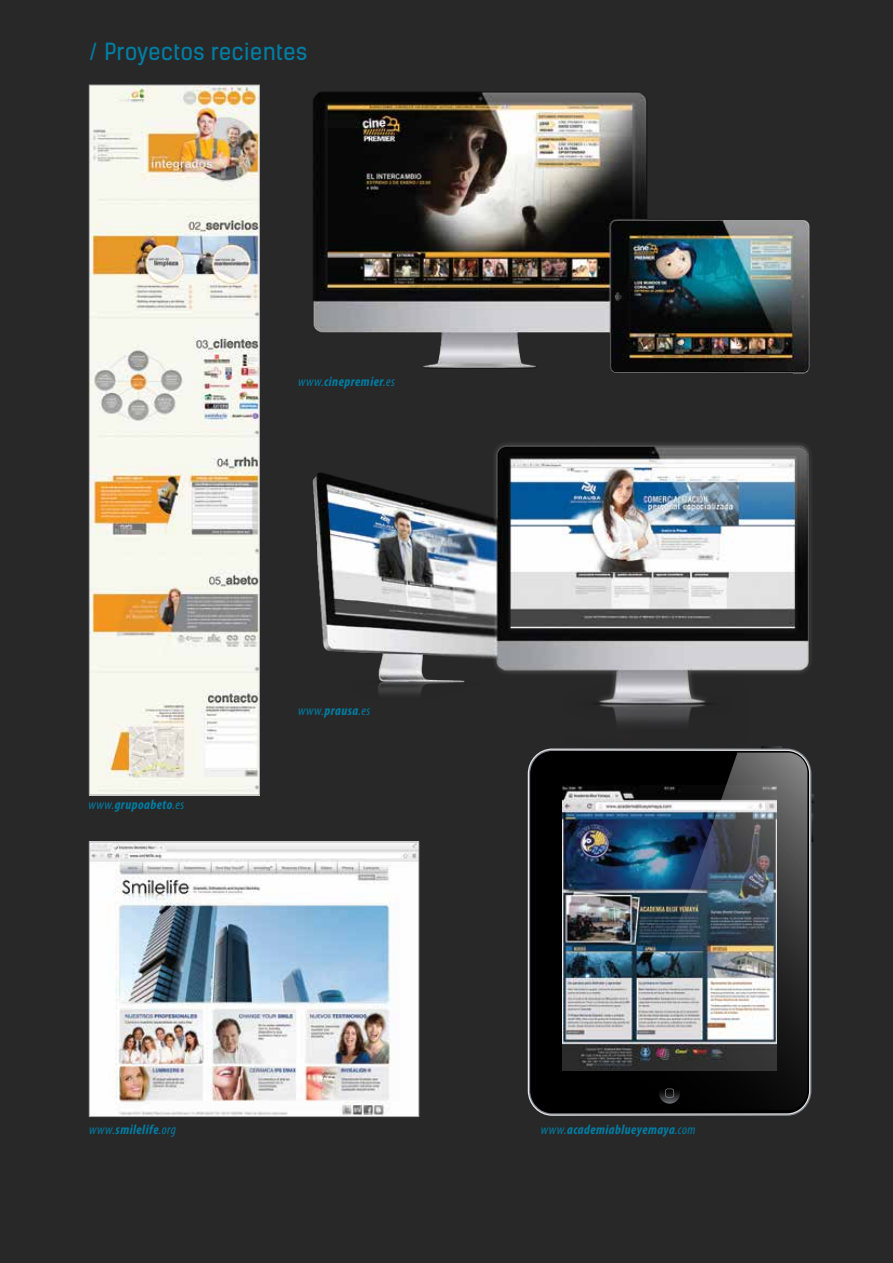
<style>
.page{position:relative;width:893px;height:1263px;background:#292829}
.page>*{position:absolute;margin:0;border:0;box-sizing:border-box;transform-origin:0 0}
.t1{font:22.5px "Kelson Sans";letter-spacing:.025em;color:#007ea4}
.t2{font:italic 700 condensed 13.5px "Myriad Pro";letter-spacing:.035em;color:#007ea4}
.t3{font:italic condensed 13.5px "Myriad Pro";color:#007ea4}
.s1{font-weight:400}
.s2{font-weight:700}
</style>
<div class="page">
<img style="left:91px;top:87px;width:167px;height:706px">
<img style="left:313px;top:91px;width:497px;height:283px">
<svg style="left:811px;top:813px;width:2px;height:29px"></svg>
<svg style="left:761px;top:746px;width:20px;height:2px"></svg>
<div style="left:530px;top:751px;width:279px;height:362px;background:#000;border-radius:22px"></div>
<img style="left:563px;top:785px;width:51px;height:285px">
<img style="left:614px;top:753px;width:193px;height:357px">
<img style="left:312px;top:443px;width:499px;height:280px">
<img style="left:91px;top:844px;width:326px;height:271px">
<div style="left:89px;top:85px;width:171px;height:710px;border:1px solid #a7a9ac"></div>
<div style="left:89px;top:842px;width:330px;height:275px;border:1px solid #a7a9ac"></div>
<h1 class="t1" style="left:89px;top:38px;width:219px">/ Proyectos recientes</h1>
<p class="t2" style="left:298px;top:373px;width:98px"><span class="s1">www.</span>cinepremier<span class="s1">.es</span></p>
<p class="t2" style="left:88px;top:796px;width:97px"><span class="s1">www.</span>grupoabeto<span class="s1">.es</span></p>
<p class="t3" style="left:298px;top:702px;width:74px">www.<span class="s2">prausa</span>.es</p>
<p class="t2" style="left:89px;top:1121px;width:88px"><span class="s1">www.</span>smilelife<span class="s1">.org</span></p>
<p class="t2" style="left:541px;top:1121px;width:156px"><span class="s1">www.</span>academiablueyemaya<span class="s1">.com</span></p>
</div>
